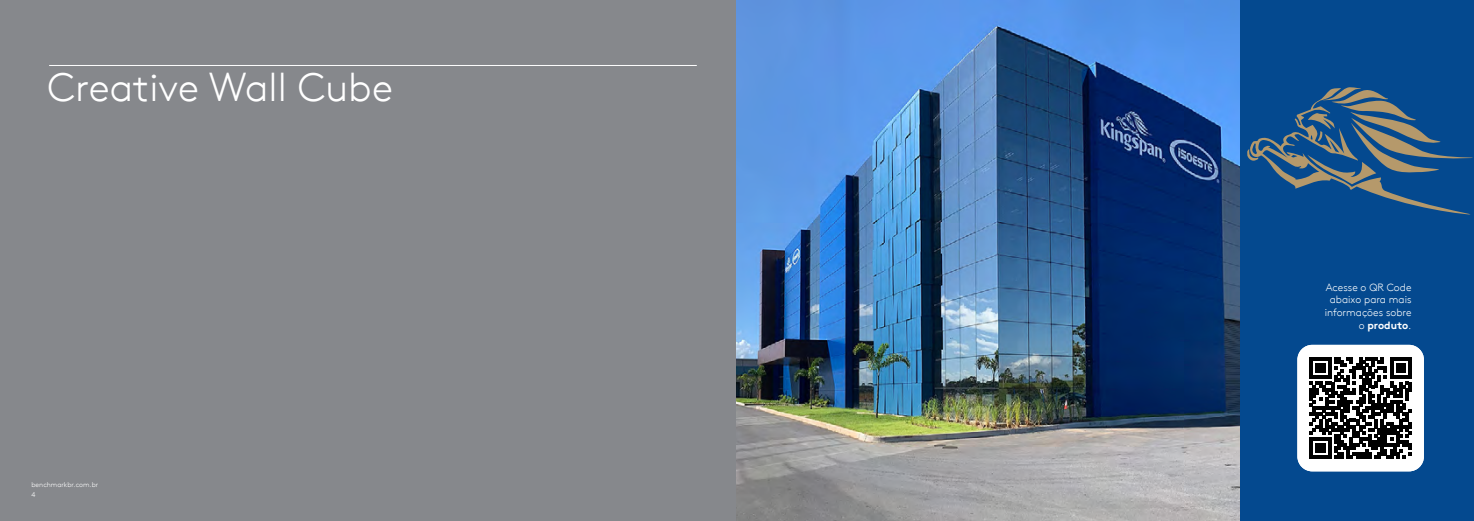
<style>
.page{position:relative;width:1474px;height:521px;background:#fff}
.page>*{position:absolute;margin:0;border:0;box-sizing:border-box;transform-origin:0 0}
.t1{font:300 40.25px "Kingspan Brown TT";color:#fff}
.t2{font:300 10.5px/12.6px "Kingspan Brown TT";color:#fff;text-align:right}
.t3{font:300 7px/10.7px "Kingspan Brown TT";color:#fff}
.s1{font-weight:700}
</style>
<div class="page">
<div style="left:0;top:0;width:736px;height:520px;background:#86888c"></div>
<hr style="left:49px;top:65px;width:647px;height:1px;background:#fff">
<img style="left:736px;top:0;width:504px;height:521px">
<div style="left:1240px;top:0;width:233px;height:521px;background:#04498f"></div>
<div style="left:1297px;top:345px;width:126px;height:126px;background:#fff;border-radius:15px"></div>
<svg style="left:1309px;top:357px;width:102px;height:102px"></svg>
<svg style="left:1247px;top:87px;width:225px;height:128px"></svg>
<h1 class="t1" style="left:48px;top:57px;width:347px">Creative Wall Cube</h1>
<p class="t3" style="left:32px;top:478px;width:68px">benchmarkbr.com.br<br>4</p>
<p class="t2" style="left:1324px;top:280px;width:88px">Acesse o QR Code abaixo para mais informações sobre o <span class="s1">produto</span>.</p>
</div>
